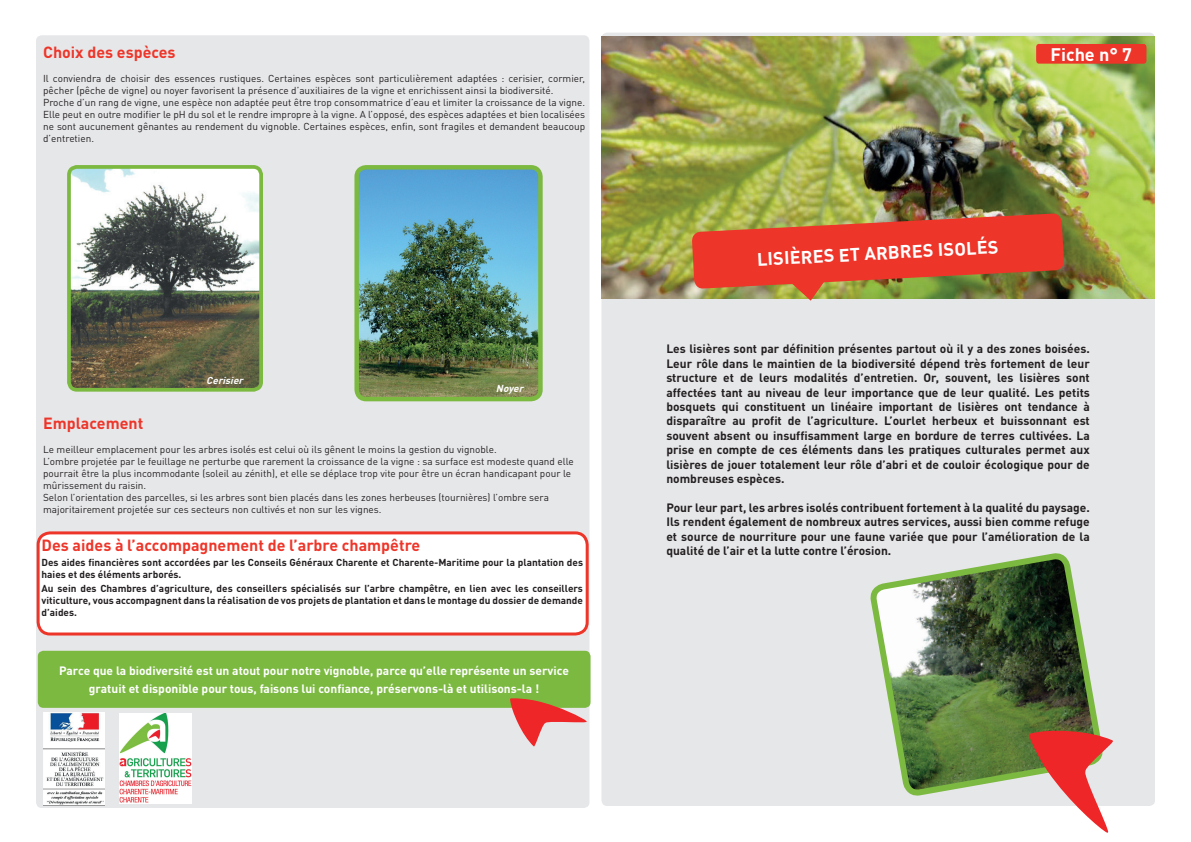
<style>
.page{position:relative;width:1191px;height:842px;background:#fff}
.page>*{position:absolute;margin:0;border:0;box-sizing:border-box;transform-origin:0 0}
.t1{font:700 18px "DINOT";color:#fff}
.t2{font:700 16px "DINOT";color:#ee3529}
.t3{font:700 12px/14.4px "DINOT";color:#231f20;text-align:justify}
.t4{font:700 12px/18px "DINOT";color:#fff;text-align:center}
.t5{font:10px/12px "DINOT";color:#231f20}
.t6{font:700 10px/12px "DINOT";color:#231f20}
.t7{font:italic 700 10px "DINOT";color:#fff}
</style>
<div class="page">
<div style="left:601px;top:33px;width:554px;height:773px;background:#e6e7e9;border-radius:6px"></div>
<div style="left:36px;top:35px;width:553px;height:773px;background:#e6e7e9;border-radius:6px"></div>
<img style="left:601px;top:36px;width:554px;height:263px">
<div style="left:1036px;top:44px;width:110px;height:20px;background:#ee3529"></div>
<div style="left:38px;top:651px;width:552px;height:57px;background:#7cb941;border-radius:6px"></div>
<svg style="left:510px;top:698px;width:77px;height:48px"></svg>
<img style="left:691px;top:213px;width:373px;height:88px">
<img style="left:871px;top:554px;width:228px;height:242px">
<svg style="left:1029px;top:730px;width:84px;height:103px"></svg>
<img style="left:72px;top:170px;width:186px;height:217px">
<div style="left:67px;top:165px;width:196px;height:227px;border:4px solid #7cb941;border-radius:8px"></div>
<img style="left:359px;top:170px;width:181px;height:229px">
<div style="left:354px;top:165px;width:188px;height:236px;border:4px solid #7cb941;border-radius:9px"></div>
<div style="left:38px;top:533px;width:549px;height:101px;background:#fff;border-radius:12px"></div>
<div style="left:37px;top:531px;width:551px;height:104px;border:3px solid #ee3529;border-radius:12px"></div>
<img style="left:43px;top:712px;width:61px;height:94px">
<img style="left:120px;top:714px;width:71px;height:89px">
<h2 class="t2" style="left:43px;top:41px;width:134px">Choix des espèces</h2>
<p class="t5" style="left:43px;top:72px;width:543px">Il conviendra de choisir des essences rustiques. Certaines espèces sont particulièrement adaptées : cerisier, cormier, pêcher (pêche de vigne) ou noyer favorisent la présence d’auxiliaires de la vigne et enrichissent ainsi la biodiversité.<br>Proche d’un rang de vigne, une espèce non adaptée peut être trop consommatrice d’eau et limiter la croissance de la vigne.<br>Elle peut en outre modifier le pH du sol et le rendre impropre à la vigne. A l’opposé, des espèces adaptées et bien localisées ne sont aucunement gênantes au rendement du vignoble. Certaines espèces, enfin, sont fragiles et demandent beaucoup d’entretien.</p>
<p class="t7" style="left:206px;top:374px;width:41px">Cerisier</p>
<p class="t7" style="left:496px;top:382px;width:32px">Noyer</p>
<h2 class="t2" style="left:43px;top:412px;width:102px">Emplacement</h2>
<p class="t5" style="left:43px;top:443px;width:532px">Le meilleur emplacement pour les arbres isolés est celui où ils gênent le moins la gestion du vignoble.<br>L’ombre projetée par le feuillage ne perturbe que rarement la croissance de la vigne : sa surface est modeste quand elle pourrait être la plus incommodante (soleil au zénith), et elle se déplace trop vite pour être un écran handicapant pour le mûrissement du raisin.<br>Selon l’orientation des parcelles, si les arbres sont bien placés dans les zones herbeuses (tournières) l’ombre sera majoritairement projetée sur ces secteurs non cultivés et non sur les vignes.</p>
<h2 class="t2" style="left:42px;top:534px;width:380px">Des aides à l’accompagnement de l’arbre champêtre</h2>
<p class="t6" style="left:42px;top:556px;width:543px">Des aides financières sont accordées par les Conseils Généraux Charente et Charente-Maritime pour la plantation des haies et des éléments arborés.</p>
<p class="t6" style="left:42px;top:582px;width:543px;text-align:justify">Au sein des Chambres d’agriculture, des conseillers spécialisés sur l’arbre champêtre, en lien avec les conseillers viticulture, vous accompagnent dans la réalisation de vos projets de plantation et dans le montage du dossier de demande d’aides.</p>
<p class="t4" style="left:59px;top:661px;width:511px">Parce que la biodiversité est un atout pour notre vignoble, parce qu’elle représente un service gratuit et disponible pour tous, faisons lui confiance, préservons-là et utilisons-la !</p>
<h1 class="t1" style="left:1050px;top:42px;width:83px">Fiche n° 7</h1>
<h1 class="t1" style="left:756px;top:248px;width:243px;rotate:-3deg">LISIÈRES ET ARBRES ISOLÉS</h1>
<p class="t3" style="left:666px;top:341px;width:425px">Les lisières sont par définition présentes partout où il y a des zones boisées.<br>Leur rôle dans le maintien de la biodiversité dépend très fortement de leur structure et de leurs modalités d’entretien. Or, souvent, les lisières sont affectées tant au niveau de leur importance que de leur qualité. Les petits bosquets qui constituent un linéaire important de lisières ont tendance à disparaître au profit de l’agriculture. L’ourlet herbeux et buissonnant est souvent absent ou insuffisamment large en bordure de terres cultivées. La prise en compte de ces éléments dans les pratiques culturales permet aux lisières de jouer totalement leur rôle d’abri et de couloir écologique pour de nombreuses espèces.</p>
<p class="t3" style="left:666px;top:500px;width:425px">Pour leur part, les arbres isolés contribuent fortement à la qualité du paysage.<br>Ils rendent également de nombreux autres services, aussi bien comme refuge et source de nourriture pour une faune variée que pour l’amélioration de la qualité de l’air et la lutte contre l’érosion.</p>
</div>
